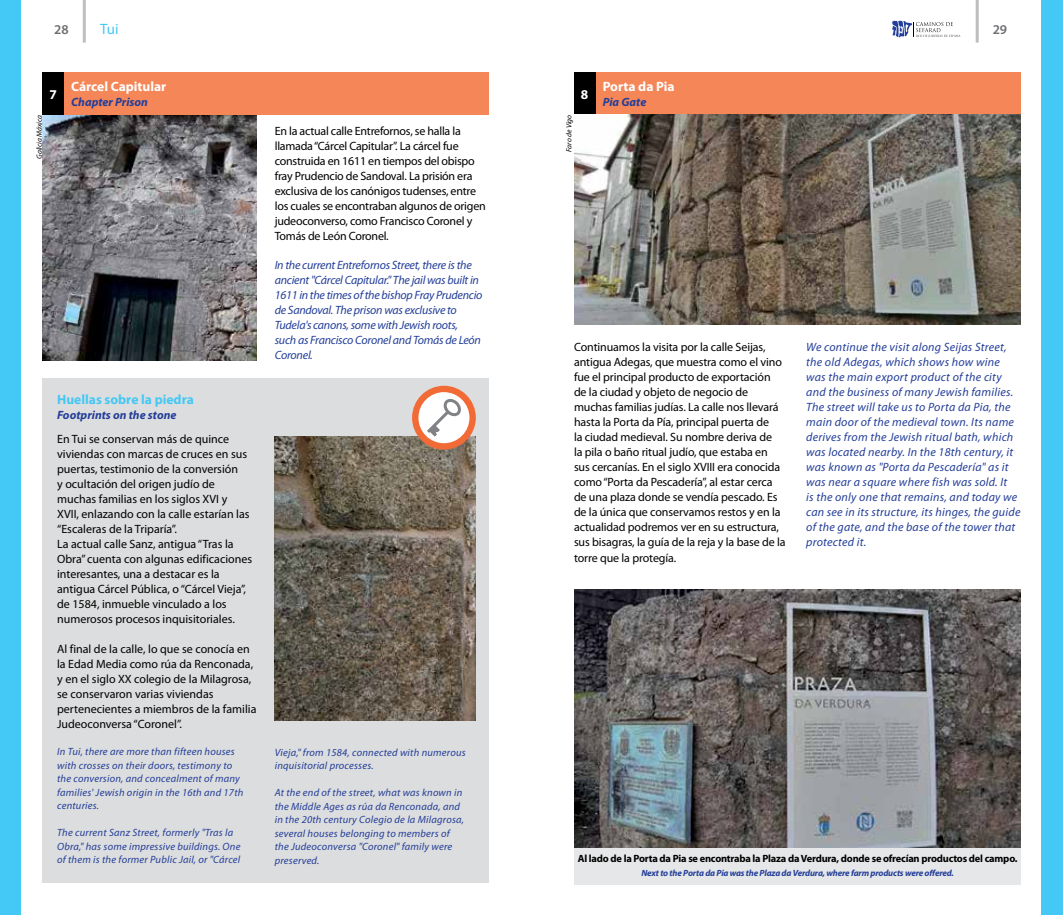
<style>
.page{position:relative;width:1063px;height:915px;background:#fff}
.page>*{position:absolute;margin:0;border:0;box-sizing:border-box;transform-origin:0 0}
.t1{font:15px "Myriad Pro";color:#44c8f5}
.t2{font:700 13.5px "Myriad Pro";color:#fff}
.t3{font:700 13.5px "Myriad Pro";color:#44c8f5}
.t4{font:600 13.5px "Myriad Pro";color:#6d6e71}
.t5{font:12px/15px "Myriad Pro";letter-spacing:-.01em;color:#000}
.t6{font:italic 12px/15px "Myriad Pro";letter-spacing:.02em;color:#233e99}
.t7{font:italic 12px/15px "Myriad Pro";letter-spacing:-.02em;color:#233e99}
.t8{font:italic 700 12px "Myriad Pro";color:#233e99}
.t9{font:italic 10.5px/13.5px "Myriad Pro";letter-spacing:.02em;color:#233e99}
.t10{font:700 10.5px "Myriad Pro";letter-spacing:-.02em;color:#000}
.t11{font:italic 700 9px "Myriad Pro";letter-spacing:-.02em;color:#233e99}
.t12{font:italic 7.5px "Myriad Pro";letter-spacing:-.005em;color:#000}
</style>
<div class="page">
<div style="left:1042px;top:0;width:21px;height:914px;background:#44c8f5"></div>
<hr style="left:976px;top:0;width:3px;height:43px;background:#bcbec0">
<svg style="left:892px;top:21px;width:69px;height:17px"></svg>
<hr style="left:83px;top:0;width:3px;height:43px;background:#bcbec0">
<div style="left:0;top:0;width:21px;height:914px;background:#44c8f5"></div>
<img style="left:43px;top:115px;width:214px;height:245px">
<div style="left:43px;top:72px;width:446px;height:43px;background:#f58657"></div>
<div style="left:43px;top:72px;width:21px;height:43px;background:#000"></div>
<div style="left:43px;top:378px;width:446px;height:504px;background:#dcddde"></div>
<img style="left:275px;top:436px;width:201px;height:284px">
<div style="left:412px;top:385px;width:64px;height:64px;background:#f26a35;border-radius:50%"></div>
<div style="left:418px;top:392px;width:51px;height:51px;background:#fff;border-radius:50%"></div>
<svg style="left:427px;top:397px;width:35px;height:39px"></svg>
<div style="left:574px;top:72px;width:446px;height:43px;background:#f58657"></div>
<div style="left:574px;top:72px;width:21px;height:43px;background:#000"></div>
<img style="left:574px;top:115px;width:446px;height:209px">
<img style="left:574px;top:589px;width:446px;height:259px">
<div style="left:574px;top:848px;width:446px;height:36px;background:#e6e7e8"></div>
<p class="t4" style="left:54px;top:21px;width:16px">28</p>
<p class="t1" style="left:100px;top:20px;width:20px">Tui</p>
<p class="t4" style="left:993px;top:21px;width:16px">29</p>
<p class="t12" style="left:35px;top:159px;width:46px;rotate:-90deg">Galicia Máxica</p>
<p class="t2" style="left:49px;top:85px;width:9px">7</p>
<p class="t2" style="left:71px;top:78px;width:97px">Cárcel Capitular</p>
<p class="t8" style="left:71px;top:94px;width:78px">Chapter Prison</p>
<p class="t3" style="left:57px;top:390px;width:138px">Huellas sobre la piedra</p>
<p class="t8" style="left:57px;top:407px;width:121px">Footprints on the stone</p>
<p class="t5" style="left:57px;top:431px;width:197px">En Tui se conservan más de quince viviendas con marcas de cruces en sus puertas, testimonio de la conversión<br>y ocultación del origen judío de muchas familias en los siglos XVI y XVII, enlazando con la calle estarían las “Escaleras de la Triparía”.<br>La actual calle Sanz, antigua “Tras la Obra” cuenta con algunas edificaciones interesantes, una a destacar es la antigua Cárcel Pública, o “Cárcel Vieja”, de 1584, inmueble vinculado a los numerosos procesos inquisitoriales.</p>
<p class="t5" style="left:57px;top:641px;width:201px">Al final de la calle, lo que se conocía en la Edad Media como rúa da Renconada, y en el siglo XX colegio de la Milagrosa, se conservaron varias viviendas pertenecientes a miembros de la familia Judeoconversa “Coronel”.</p>
<p class="t9" style="left:57px;top:744px;width:188px">In Tui, there are more than fifteen houses with crosses on their doors, testimony to the conversion, and concealment of many families' Jewish origin in the 16th and 17th centuries.</p>
<p class="t9" style="left:57px;top:825px;width:185px">The current Sanz Street, formerly "Tras la<br>Obra," has some impressive buildings. One of them is the former Public Jail, or "Cárcel</p>
<p class="t5" style="left:275px;top:123px;width:213px">En la actual calle Entrefornos, se halla la llamada “Cárcel Capitular”. La cárcel fue construida en 1611 en tiempos del obispo fray Prudencio de Sandoval. La prisión era exclusiva de los canónigos tudenses, entre los cuales se encontraban algunos de origen judeoconverso, como Francisco Coronel y Tomás de León Coronel.</p>
<p class="t7" style="left:275px;top:257px;width:209px">In the current Entrefornos Street, there is the ancient "Cárcel Capitular." The jail was built in 1611 in the times of the bishop Fray Prudencio de Sandoval. The prison was exclusive to Tudela's canons, some with Jewish roots, such as Francisco Coronel and Tomás de León Coronel.</p>
<p class="t9" style="left:275px;top:745px;width:192px">Vieja," from 1584, connected with numerous inquisitorial processes.</p>
<p class="t9" style="left:275px;top:785px;width:191px">At the end of the street, what was known in the Middle Ages as rúa da Renconada, and in the 20th century Colegio de la Milagrosa, several houses belonging to members of the Judeoconversa "Coronel" family were preserved.</p>
<p class="t12" style="left:564px;top:152px;width:38px;rotate:-90deg">Faro de Vigo</p>
<p class="t2" style="left:581px;top:85px;width:9px">8</p>
<p class="t2" style="left:603px;top:78px;width:73px">Porta da Pia</p>
<p class="t8" style="left:603px;top:94px;width:45px">Pia Gate</p>
<p class="t5" style="left:574px;top:339px;width:213px">Continuamos la visita por la calle Seijas, antigua Adegas, que muestra como el vino fue el principal producto de exportación de la ciudad y objeto de negocio de muchas familias judías. La calle nos llevará hasta la Porta da Pía, principal puerta de<br>la ciudad medieval. Su nombre deriva de<br>la pila o baño ritual judío, que estaba en sus cercanías. En el siglo XVIII era conocida como “Porta da Pescadería”, al estar cerca de una plaza donde se vendía pescado. Es de la única que conservamos restos y en la actualidad podremos ver en su estructura, sus bisagras, la guía de la reja y la base de la torre que la protegía.</p>
<p class="t6" style="left:806px;top:339px;width:216px">We continue the visit along Seijas Street, the old Adegas, which shows how wine was the main export product of the city and the business of many Jewish families.<br>The street will take us to Porta da Pia, the main door of the medieval town. Its name derives from the Jewish ritual bath, which was located nearby. In the 18th century, it was known as "Porta da Pescadería" as it was near a square where fish was sold. It<br>is the only one that remains, and today we can see in its structure, its hinges, the guide of the gate, and the base of the tower that protected it.</p>
<p class="t10" style="left:578px;top:851px;width:441px">Al lado de la Porta da Pia se encontraba la Plaza da Verdura, donde se ofrecían productos del campo.</p>
<p class="t11" style="left:641px;top:866px;width:314px">Next to the Porta da Pia was the Plaza da Verdura, where farm products were offered.</p>
</div>
